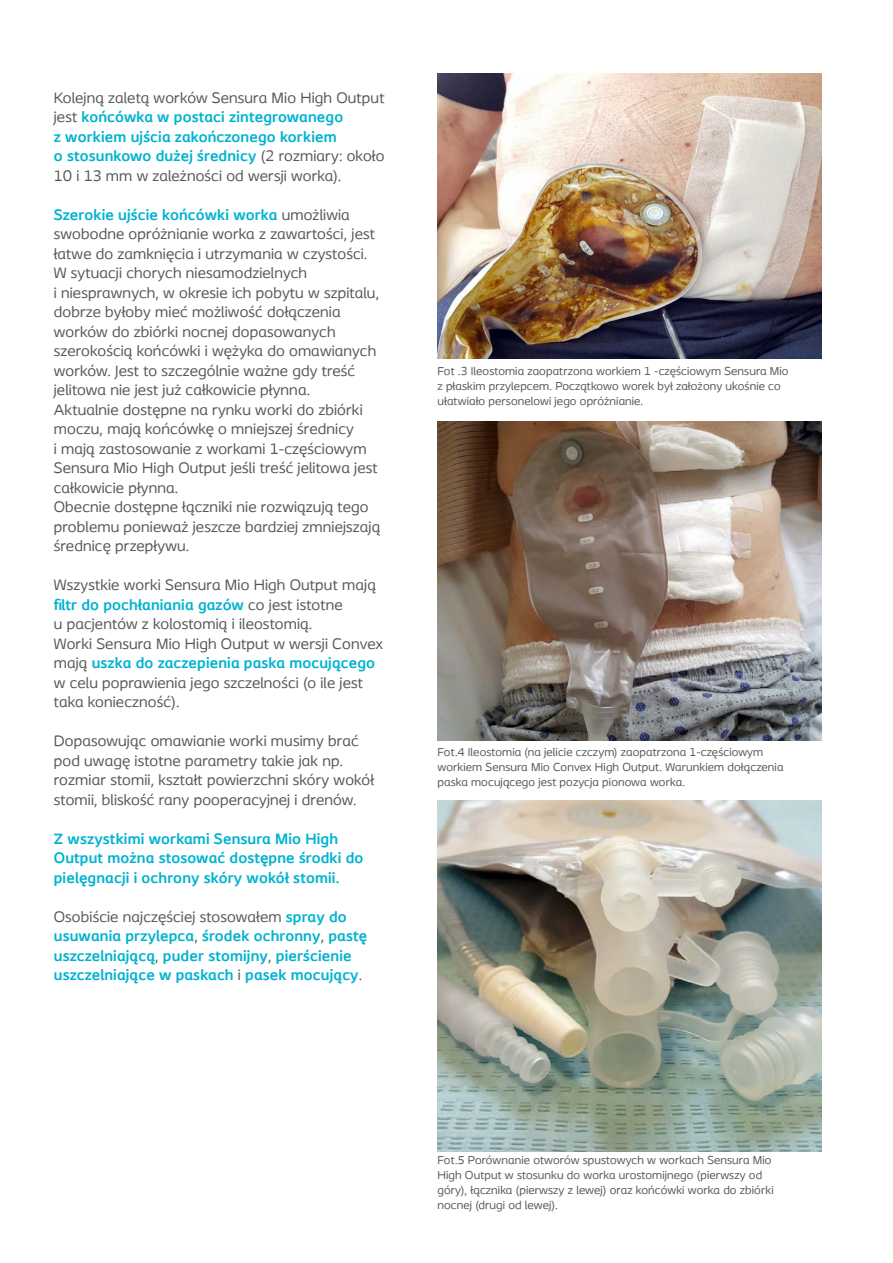
<style>
.page{position:relative;width:893px;height:1263px;background:#fff}
.page>*{position:absolute;margin:0;border:0;box-sizing:border-box;transform-origin:0 0}
.t1{font:15.75px/19.5px "Coloplast";letter-spacing:.01em;color:#57585a}
.t2{font:700 15.75px/19.5px "Coloplast";letter-spacing:.01em;color:#00b3d0}
.t3{font:12px/15px "Coloplast";letter-spacing:.01em;color:#57585a}
.s1{font-weight:700;color:#00b3d0}
.s2{font-weight:400;color:#57585a}
</style>
<div class="page">
<img style="left:437px;top:73px;width:384px;height:285px">
<img style="left:437px;top:421px;width:384px;height:319px">
<img style="left:437px;top:800px;width:384px;height:351px">
<p class="t1" style="left:54px;top:87px;width:332px">Kolejną zaletą worków Sensura Mio High Output jest <span class="s1">końcówka w postaci zintegrowanego<br>z workiem ujścia zakończonego korkiem<br>o stosunkowo dużej średnicy</span> (2 rozmiary: około 10 i 13 mm w zależności od wersji worka).</p>
<p class="t1" style="left:54px;top:204px;width:328px"><span class="s1">Szerokie ujście końcówki worka</span> umożliwia swobodne opróżnianie worka z zawartości, jest łatwe do zamknięcia i utrzymania w czystości.<br>W sytuacji chorych niesamodzielnych<br>i niesprawnych, w okresie ich pobytu w szpitalu, dobrze byłoby mieć możliwość dołączenia worków do zbiórki nocnej dopasowanych szerokością końcówki i wężyka do omawianych worków. Jest to szczególnie ważne gdy treść jelitowa nie jest już całkowicie płynna.<br>Aktualnie dostępne na rynku worki do zbiórki moczu, mają końcówkę o mniejszej średnicy<br>i mają zastosowanie z workami 1-częściowym Sensura Mio High Output jeśli treść jelitowa jest całkowicie płynna.<br>Obecnie dostępne łączniki nie rozwiązują tego problemu ponieważ jeszcze bardziej zmniejszają średnicę przepływu.</p>
<p class="t1" style="left:54px;top:575px;width:331px">Wszystkie worki Sensura Mio High Output mają <span class="s1">filtr do pochłaniania gazów</span> co jest istotne<br>u pacjentów z kolostomią i ileostomią.<br>Worki Sensura Mio High Output w wersji Convex mają <span class="s1">uszka do zaczepienia paska mocującego </span>w celu poprawienia jego szczelności (o ile jest taka konieczność).</p>
<p class="t1" style="left:54px;top:731px;width:322px">Dopasowując omawianie worki musimy brać pod uwagę istotne parametry takie jak np. rozmiar stomii, kształt powierzchni skóry wokół stomii, bliskość rany pooperacyjnej i drenów.</p>
<p class="t2" style="left:54px;top:828px;width:311px">Z wszystkimi workami Sensura Mio High<br>Output można stosować dostępne środki do pielęgnacji i ochrony skóry wokół stomii.</p>
<p class="t2" style="left:54px;top:906px;width:315px"><span class="s2">Osobiście najczęściej stosowałem</span> spray do usuwania przylepca<span class="s2">,</span> środek ochronny<span class="s2">,</span> pastę uszczelniającą<span class="s2">,</span> puder stomijny<span class="s2">,</span> pierścienie uszczelniające w paskach <span class="s2">i</span> pasek mocujący<span class="s2">.</span></p>
<p class="t3" style="left:437px;top:363px;width:353px">Fot .3 Ileostomia zaopatrzona workiem 1 -częściowym Sensura Mio z płaskim przylepcem. Początkowo worek był założony ukośnie co ułatwiało personelowi jego opróżnianie.</p>
<p class="t3" style="left:437px;top:744px;width:347px">Fot.4 Ileostomia (na jelicie czczym) zaopatrzona 1-częściowym workiem Sensura Mio Convex High Output. Warunkiem dołączenia paska mocującego jest pozycja pionowa worka.</p>
<p class="t3" style="left:437px;top:1152px;width:338px">Fot.5 Porównanie otworów spustowych w workach Sensura Mio High Output w stosunku do worka urostomijnego (pierwszy od góry), łącznika (pierwszy z lewej) oraz końcówki worka do zbiórki nocnej (drugi od lewej).</p>
</div>
